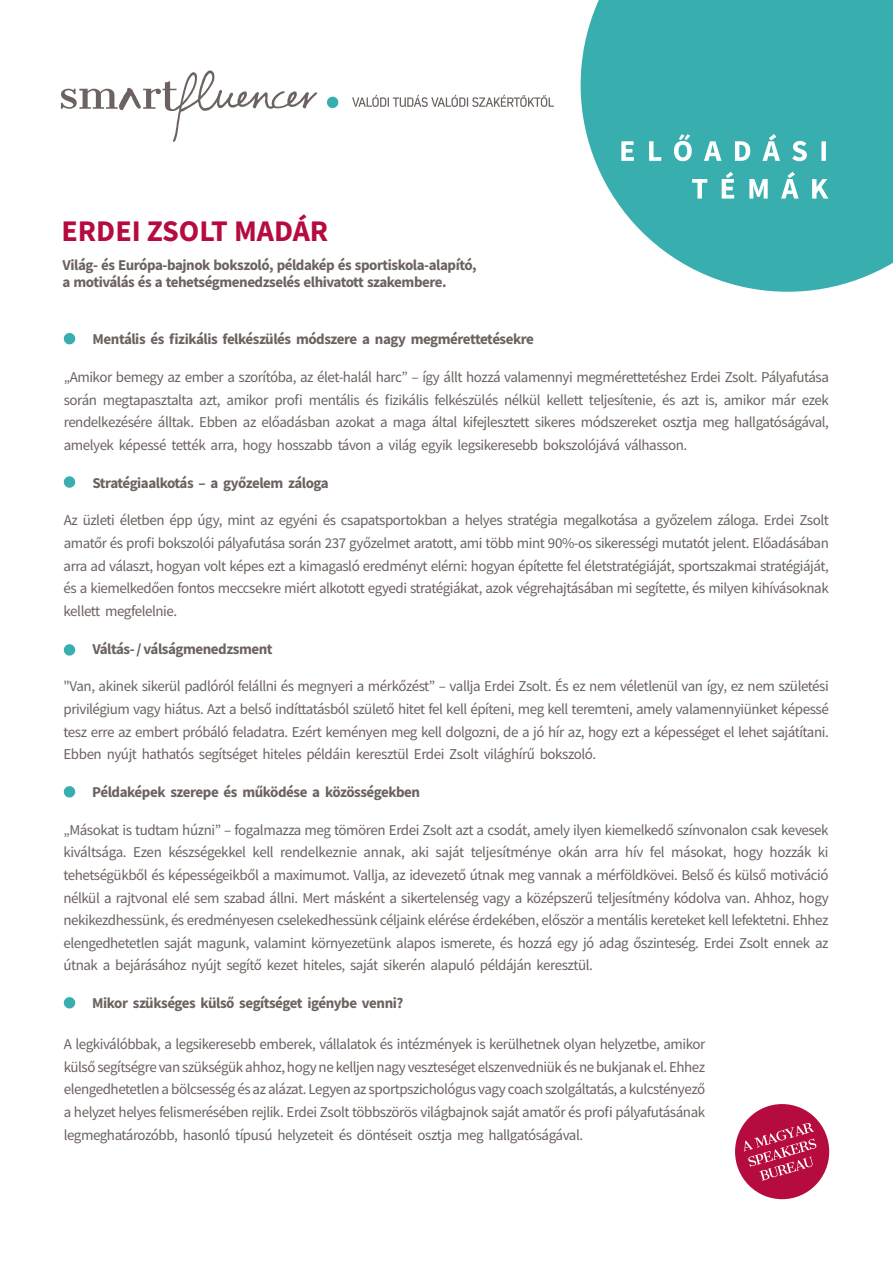
<style>
.page{position:relative;width:893px;height:1263px;background:#fff}
.page>*{position:absolute;margin:0;border:0;box-sizing:border-box;transform-origin:0 0}
.t1{font:700 30px "Source Sans Pro";color:#b60b3e}
.t2{font:15px/22.6px "Source Sans Pro";letter-spacing:-.03em;color:#6c625f;text-align:justify}
.t3{font:700 15px/17.4px "Source Sans Pro";letter-spacing:-.03em;color:#6c625f}
</style>
<div class="page">
<svg style="left:580px;top:0;width:313px;height:292px;background:#53bab9"></svg>
<svg style="left:61px;top:70px;width:256px;height:72px"></svg>
<svg style="left:352px;top:95px;width:202px;height:12px"></svg>
<svg style="left:326px;top:96px;width:13px;height:13px"></svg>
<div style="left:735px;top:1104px;width:94px;height:95px;background:#b60b3e;border-radius:50%"></div>
<svg style="left:744px;top:1123px;width:72px;height:58px"></svg>
<svg style="left:621px;top:134px;width:207px;height:65px;background:#59bcbb"></svg>
<svg style="left:63px;top:333px;width:13px;height:12px"></svg>
<svg style="left:63px;top:476px;width:13px;height:12px"></svg>
<svg style="left:63px;top:644px;width:13px;height:12px"></svg>
<svg style="left:63px;top:786px;width:13px;height:12px"></svg>
<svg style="left:63px;top:997px;width:13px;height:12px"></svg>
<h1 class="t1" style="left:61px;top:218px;width:268px">ERDEI ZSOLT MADÁR</h1>
<p class="t3" style="left:63px;top:258px;width:415px">Világ- és Európa-bajnok bokszoló, példakép és sportiskola-alapító, a motiválás és a tehetségmenedzselés elhivatott szakembere.</p>
<p class="t3" style="left:93px;top:332px;width:443px">Mentális és fizikális felkészülés módszere a nagy megmérettetésekre</p>
<p class="t2" style="left:64px;top:367px;width:767px">„Amikor bemegy az ember a szorítóba, az élet-halál harc” – így állt hozzá valamennyi megmérettetéshez Erdei Zsolt. Pályafutása során megtapasztalta azt, amikor profi mentális és fizikális felkészülés nélkül kellett teljesítenie, és azt is, amikor már ezek rendelkezésére álltak. Ebben az előadásban azokat a maga által kifejlesztett sikeres módszereket osztja meg hallgatóságával, amelyek képessé tették arra, hogy hosszabb távon a világ egyik legsikeresebb bokszolójává válhasson.</p>
<p class="t3" style="left:92px;top:475px;width:238px">Stratégiaalkotás – a győzelem záloga</p>
<p class="t2" style="left:64px;top:510px;width:767px">Az üzleti életben épp úgy, mint az egyéni és csapatsportokban a helyes stratégia megalkotása a győzelem záloga. Erdei Zsolt amatőr és profi bokszolói pályafutása során 237 győzelmet aratott, ami több mint 90%-os sikerességi mutatót jelent. Előadásában arra ad választ, hogyan volt képes ezt a kimagasló eredményt elérni: hogyan építette fel életstratégiáját, sportszakmai stratégiáját, és a kiemelkedően fontos meccsekre miért alkotott egyedi stratégiákat, azok végrehajtásában mi segítette, és milyen kihívásoknak kellett megfelelnie.</p>
<p class="t3" style="left:92px;top:641px;width:182px">Váltás- / válságmenedzsment</p>
<p class="t2" style="left:64px;top:676px;width:767px">"Van, akinek sikerül padlóról felállni és megnyeri a mérkőzést” – vallja Erdei Zsolt. És ez nem véletlenül van így, ez nem születési privilégium vagy hiátus. Azt a belső indíttatásból születő hitet fel kell építeni, meg kell teremteni, amely valamennyiünket képessé tesz erre az embert próbáló feladatra. Ezért keményen meg kell dolgozni, de a jó hír az, hogy ezt a képességet el lehet sajátítani.<br>Ebben nyújt hathatós segítséget hiteles példáin keresztül Erdei Zsolt világhírű bokszoló.</p>
<p class="t3" style="left:92px;top:784px;width:329px">Példaképek szerepe és működése a közösségekben</p>
<p class="t2" style="left:63px;top:819px;width:767px">„Másokat is tudtam húzni” – fogalmazza meg tömören Erdei Zsolt azt a csodát, amely ilyen kiemelkedő színvonalon csak kevesek kiváltsága. Ezen készségekkel kell rendelkeznie annak, aki saját teljesítménye okán arra hív fel másokat, hogy hozzák ki tehetségükből és képességeikből a maximumot. Vallja, az idevezető útnak meg vannak a mérföldkövei. Belső és külső motiváció nélkül a rajtvonal elé sem szabad állni. Mert másként a sikertelenség vagy a középszerű teljesítmény kódolva van. Ahhoz, hogy nekikezdhessünk, és eredményesen cselekedhessünk céljaink elérése érdekében, először a mentális kereteket kell lefektetni. Ehhez elengedhetetlen saját magunk, valamint környezetünk alapos ismerete, és hozzá egy jó adag őszinteség. Erdei Zsolt ennek az útnak a bejárásához nyújt segítő kezet hiteles, saját sikerén alapuló példáján keresztül.</p>
<p class="t3" style="left:92px;top:996px;width:313px">Mikor szükséges külső segítséget igénybe venni?</p>
<p class="t2" style="left:64px;top:1034px;width:643px">A legkiválóbbak, a legsikeresebb emberek, vállalatok és intézmények is kerülhetnek olyan helyzetbe, amikor külső segítségre van szükségük ahhoz, hogy ne kelljen nagy veszteséget elszenvedniük és ne bukjanak el. Ehhez elengedhetetlen a bölcsesség és az alázat. Legyen az sportpszichológus vagy coach szolgáltatás, a kulcstényező a helyzet helyes felismerésében rejlik. Erdei Zsolt többszörös világbajnok saját amatőr és profi pályafutásának legmeghatározóbb, hasonló típusú helyzeteit és döntéseit osztja meg hallgatóságával.</p>
</div>
